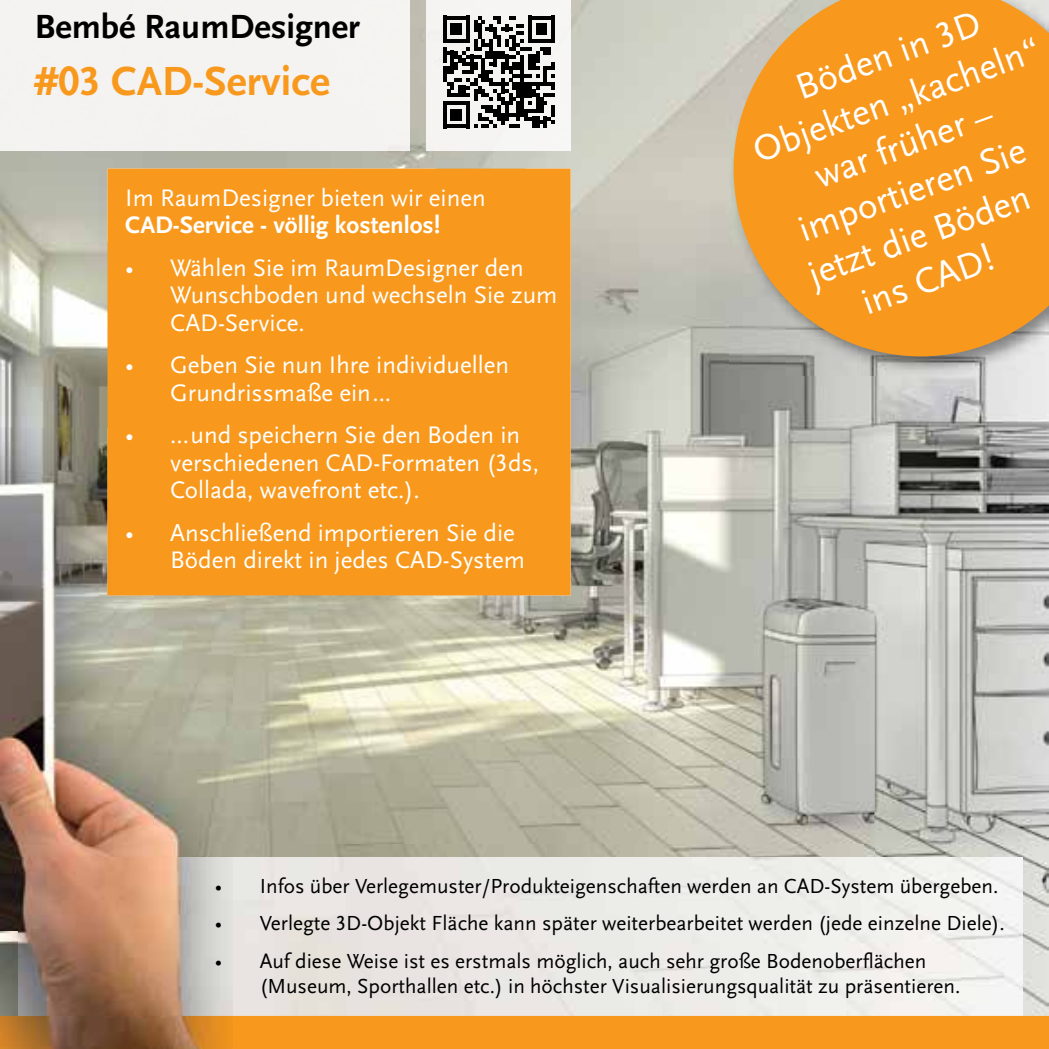
<style>
.page{position:relative;width:1049px;height:1049px;background:#fff}
.page>*{position:absolute;margin:0;border:0;box-sizing:border-box;transform-origin:0 0}
.t1{font:700 42.5px "Scala Sans LF";color:#f8991d}
.t2{font:37.5px "Scala Sans LF";color:#fff}
.t3{font:700 35px "Scala Sans LF";color:#000}
.t4{font:25px/27.5px "Scala Sans LF";color:#fff}
.t5{font:700 25px "Scala Sans LF";color:#fff}
.t6{font:21.25px/25.5px "Scala Sans LF";color:#000}
</style>
<div class="page">
<img style="left:349px;top:0;width:87px;height:169px">
<img style="left:524px;top:0;width:205px;height:329px">
<img style="left:0;top:243px;width:107px;height:185px">
<img style="left:570px;top:329px;width:304px;height:257px">
<img style="left:874px;top:376px;width:175px;height:554px">
<img style="left:232px;top:595px;width:292px;height:249px">
<img style="left:524px;top:586px;width:350px;height:258px">
<img style="left:232px;top:844px;width:642px;height:14px">
<img style="left:1022px;top:930px;width:27px;height:86px">
<div style="left:0;top:0;width:409px;height:151px;background:#f4f3f1"></div>
<div style="left:427px;top:0;width:143px;height:151px;background:#f6f5f3"></div>
<hr style="left:443px;top:16px;width:4px;height:27px;background:#000">
<hr style="left:443px;top:47px;width:4px;height:15px;background:#000">
<hr style="left:443px;top:66px;width:4px;height:16px;background:#000">
<hr style="left:443px;top:101px;width:4px;height:27px;background:#000">
<svg style="left:447px;top:16px;width:108px;height:112px"></svg>
<div style="left:232px;top:1016px;width:817px;height:33px;background:#f8991d"></div>
<img style="left:729px;top:0;width:320px;height:376px">
<svg style="left:733px;top:0;width:316px;height:356px;background:#ef9e33"></svg>
<div style="left:107px;top:169px;width:463px;height:426px;background:#f8991d"></div>
<img style="left:0;top:428px;width:154px;height:504px">
<img style="left:154px;top:595px;width:78px;height:263px">
<img style="left:0;top:932px;width:19px;height:84px">
<img style="left:19px;top:858px;width:213px;height:158px">
<img style="left:0;top:1016px;width:232px;height:33px">
<div style="left:107px;top:428px;width:125px;height:167px;background:#f8991d"></div>
<h3 class="t3" style="left:35px;top:7px;width:327px">Bembé RaumDesigner</h3>
<h1 class="t1" style="left:35px;top:58px;width:297px">#03 CAD-Service</h1>
<p class="t4" style="left:125px;top:184px;width:362px">Im RaumDesigner bieten wir einen</p>
<p class="t5" style="left:125px;top:212px;width:317px">CAD-Service - völlig kostenlos!</p>
<p class="t4" style="left:170px;top:254px;width:389px;text-indent:-45px">• Wählen Sie im RaumDesigner den<br>Wunschboden und wechseln Sie zum<br>CAD-Service.</p>
<p class="t4" style="left:170px;top:352px;width:340px;text-indent:-45px">• Geben Sie nun Ihre individuellen<br>Grundrissmaße ein...</p>
<p class="t4" style="left:170px;top:422px;width:370px;text-indent:-45px">• ...und speichern Sie den Boden in verschiedenen CAD-Formaten (3ds,<br>Collada, wavefront etc.).</p>
<p class="t4" style="left:170px;top:519px;width:356px;text-indent:-45px">• Anschließend importieren Sie die<br>Böden direkt in jedes CAD-System</p>
<h2 class="t2" style="left:790px;top:69px;width:196px;rotate:-20deg">Böden in 3D</h2>
<h2 class="t2" style="left:747px;top:132px;width:304px;rotate:-20deg">Objekten „kacheln“</h2>
<h2 class="t2" style="left:809px;top:158px;width:188px;rotate:-20deg">war früher –</h2>
<h2 class="t2" style="left:792px;top:212px;width:241px;rotate:-20deg">importieren Sie</h2>
<h2 class="t2" style="left:802px;top:256px;width:235px;rotate:-20deg">jetzt die Böden</h2>
<h2 class="t2" style="left:856px;top:284px;width:139px;rotate:-20deg">ins CAD!</h2>
<p class="t6" style="left:215px;top:874px;width:785px">• Infos über Verlegemuster/Produkteigenschaften werden an CAD-System übergeben.</p>
<p class="t6" style="left:215px;top:911px;width:791px">• Verlegte 3D-Objekt Fläche kann später weiterbearbeitet werden (jede einzelne Diele).</p>
<p class="t6" style="left:260px;top:949px;width:702px;text-indent:-45px">• Auf diese Weise ist es erstmals möglich, auch sehr große Bodenoberflächen (Museum, Sporthallen etc.) in höchster Visualisierungsqualität zu präsentieren.</p>
</div>
